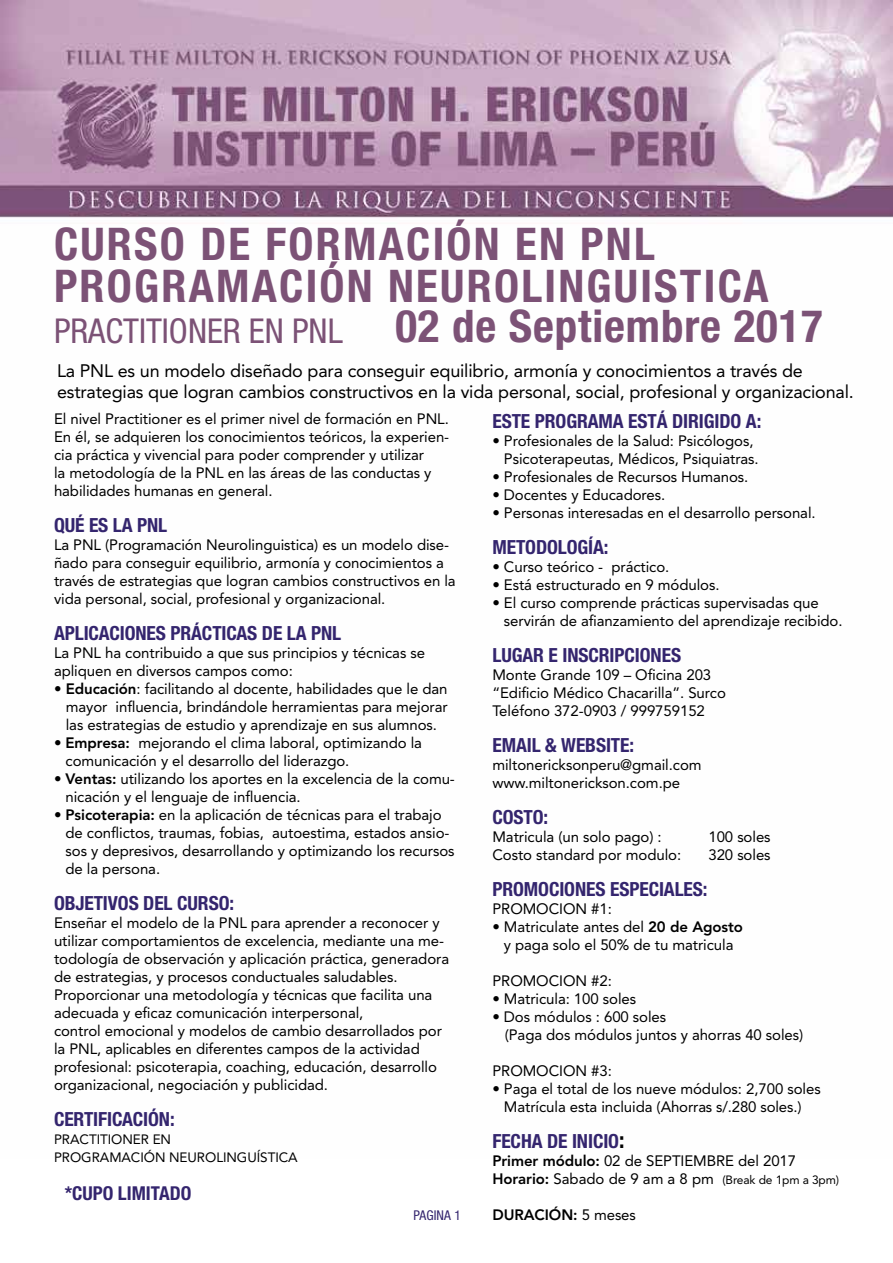
<style>
.page{position:relative;width:893px;height:1263px;background:#fff}
.page>*{position:absolute;margin:0;border:0;box-sizing:border-box;transform-origin:0 0}
.t1{font:700 condensed 45.15px/41.4px "Helvetica Neue";letter-spacing:.05em;color:#7c5276}
.t2{font:700 condensed 45px "Helvetica Neue";letter-spacing:.02em;color:#7c5276}
.t3{font:700 condensed 19.5px "Helvetica Neue";letter-spacing:-.005em;color:#34256e}
.t4{font:700 condensed 19.2px "Helvetica Neue";color:#34256e}
.t5{font:18px/21px "Avenir";letter-spacing:-.01em;color:#000}
.t6{font:15px/18px "Avenir";letter-spacing:-.005em;color:#000}
.t7{font:800 15px "Avenir";letter-spacing:-.005em;color:#000}
.t8{font:13.5px/18px "Avenir";letter-spacing:-.005em;color:#000}
.t9{font:condensed 13.5px "Helvetica Neue";letter-spacing:.01em;color:#34256e}
.t10{font:12px "Avenir";letter-spacing:-.01em;color:#000}
.s1{font-weight:400;font-size:34.35px}
.s2{font-weight:800}
.s3{font-size:22.5px;color:#000}
.s4{font-weight:800;font-size:15px}
.s5{font-size:15px}
.s6{font-weight:400}
</style>
<div class="page">
<img style="left:0;top:0;width:893px;height:218px">
<h1 class="t1" style="left:54px;top:223px;width:716px">CURSO DE FORMACIÓN EN PNL<br>PROGRAMACIÓN NEUROLINGUISTICA</h1>
<h2 class="t2" style="left:54px;top:299px;width:770px"><span class="s1">PRACTITIONER EN PNL</span> 02 de Septiembre 2017</h2>
<p class="t5" style="left:57px;top:360px;width:798px">La PNL es un modelo diseñado para conseguir equilibrio, armonía y conocimientos a través de estrategias que logran cambios constructivos en la vida personal, social, profesional y organizacional.</p>
<p class="t6" style="left:54px;top:410px;width:397px">El nivel Practitioner es el primer nivel de formación en PNL.<br>En él, se adquieren los conocimientos teóricos, la experien&shy;cia práctica y vivencial para poder comprender y utilizar<br>la metodología de la PNL en las áreas de las conductas y habilidades humanas en general.</p>
<h3 class="t3" style="left:54px;top:513px;width:115px">QUÉ ES LA PNL</h3>
<p class="t6" style="left:54px;top:536px;width:403px">La PNL (Programación Neurolinguistica) es un modelo dise&shy;ñado para conseguir equilibrio, armonía y conocimientos a través de estrategias que logran cambios constructivos en la vida personal, social, profesional y organizacional.</p>
<h3 class="t3" style="left:54px;top:621px;width:289px">APLICACIONES PRÁCTICAS DE LA PNL</h3>
<p class="t6" style="left:54px;top:644px;width:373px">La PNL ha contribuido a que sus principios y técnicas se apliquen en diversos campos como:</p>
<p class="t6" style="left:66px;top:680px;width:383px;text-align:justify;text-indent:-12px">• <span class="s2">Educación</span>: facilitando al docente, habilidades que le dan mayor influencia, brindándole herramientas para mejorar las estrategias de estudio y aprendizaje en sus alumnos.</p>
<p class="t6" style="left:66px;top:734px;width:358px;text-indent:-12px">• <span class="s2">Empresa:</span> mejorando el clima laboral, optimizando la comunicación y el desarrollo del liderazgo.</p>
<p class="t6" style="left:66px;top:770px;width:391px;text-indent:-12px">• <span class="s2">Ventas:</span> utilizando los aportes en la excelencia de la comu&shy;nicación y el lenguaje de influencia.</p>
<p class="t6" style="left:66px;top:806px;width:391px;text-indent:-12px">• <span class="s2">Psicoterapia:</span> en la aplicación de técnicas para el trabajo de conflictos, traumas, fobias, autoestima, estados ansio&shy;sos y depresivos, desarrollando y optimizando los recursos de la persona.</p>
<h3 class="t3" style="left:54px;top:891px;width:182px">OBJETIVOS DEL CURSO:</h3>
<p class="t6" style="left:54px;top:914px;width:397px">Enseñar el modelo de la PNL para aprender a reconocer y utilizar comportamientos de excelencia, mediante una me&shy;todología de observación y aplicación práctica, generadora de estrategias, y procesos conductuales saludables.<br>Proporcionar una metodología y técnicas que facilita una adecuada y eficaz comunicación interpersonal,<br>control emocional y modelos de cambio desarrollados por la PNL, aplicables en diferentes campos de la actividad profesional: psicoterapia, coaching, educación, desarrollo organizacional, negociación y publicidad.</p>
<h3 class="t3" style="left:54px;top:1107px;width:122px">CERTIFICACIÓN:</h3>
<p class="t8" style="left:54px;top:1130px;width:245px">PRACTITIONER EN<br>PROGRAMACIÓN NEUROLINGUÍSTICA</p>
<p class="t4" style="left:65px;top:1181px;width:128px">*CUPO LIMITADO</p>
<p class="t9" style="left:413px;top:1208px;width:49px">PAGINA 1</p>
<h3 class="t3" style="left:492px;top:409px;width:270px">ESTE PROGRAMA ESTÁ DIRIGIDO A:</h3>
<p class="t6" style="left:504px;top:431px;width:256px;text-indent:-12px">• Profesionales de la Salud: Psicólogos,<br>Psicoterapeutas, Médicos, Psiquiatras.</p>
<p class="t6" style="left:492px;top:467px;width:257px">• Profesionales de Recursos Humanos.</p>
<p class="t6" style="left:492px;top:485px;width:174px">• Docentes y Educadores.</p>
<p class="t6" style="left:492px;top:503px;width:325px">• Personas interesadas en el desarrollo personal.</p>
<h3 class="t3" style="left:492px;top:535px;width:118px">METODOLOGÍA:</h3>
<p class="t6" style="left:492px;top:557px;width:178px">• Curso teórico - práctico.</p>
<p class="t6" style="left:492px;top:575px;width:229px">• Está estructurado en 9 módulos.</p>
<p class="t6" style="left:504px;top:593px;width:340px;text-indent:-12px">• El curso comprende prácticas supervisadas que servirán de afianzamiento del aprendizaje recibido.</p>
<h3 class="t3" style="left:492px;top:643px;width:190px">LUGAR E INSCRIPCIONES</h3>
<p class="t6" style="left:492px;top:665px;width:235px">Monte Grande 109 – Oficina 203 “Edificio Médico Chacarilla”. Surco<br>Teléfono 372-0903 / 999759152</p>
<h3 class="t3" style="left:492px;top:733px;width:143px">EMAIL &amp; WEBSITE:</h3>
<p class="t6" style="left:492px;top:755px;width:211px">miltonericksonperu@gmail.com www.miltonerickson.com.pe</p>
<h3 class="t3" style="left:492px;top:805px;width:57px">COSTO:</h3>
<p class="t6" style="left:492px;top:827px;width:171px">Matricula (un solo pago) :</p>
<p class="t6" style="left:708px;top:827px;width:64px">100 soles</p>
<p class="t6" style="left:492px;top:845px;width:190px">Costo standard por modulo:</p>
<p class="t6" style="left:708px;top:845px;width:64px">320 soles</p>
<h3 class="t3" style="left:492px;top:877px;width:217px">PROMOCIONES ESPECIALES:</h3>
<p class="t6" style="left:492px;top:899px;width:121px">PROMOCION #1:</p>
<p class="t6" style="left:492px;top:917px;width:252px;text-align:center">• Matriculate antes del <span class="s2">20 de Agosto </span>y paga solo el 50% de tu matricula</p>
<p class="t6" style="left:492px;top:971px;width:121px">PROMOCION #2:</p>
<p class="t6" style="left:492px;top:989px;width:145px">• Matricula: 100 soles</p>
<p class="t6" style="left:505px;top:1007px;width:300px;text-indent:-12px">• Dos módulos : 600 soles<br>(Paga dos módulos juntos y ahorras 40 soles)</p>
<p class="t6" style="left:492px;top:1061px;width:121px">PROMOCION #3:</p>
<p class="t6" style="left:492px;top:1079px;width:330px;text-align:center">• Paga el total de los nueve módulos: 2,700 soles<br>Matrícula esta incluida (Ahorras s/.280 soles.)</p>
<h3 class="t3" style="left:492px;top:1129px;width:134px">FECHA DE INICIO<span class="s3">:</span></h3>
<p class="t6" style="left:492px;top:1151px;width:305px"><span class="s2">Primer módulo:</span> 02 de SEPTIEMBRE del 2017</p>
<p class="t10" style="left:492px;top:1172px;width:348px"><span class="s4">Horario:</span> <span class="s5">Sabado de 9 am a 8 pm</span> (Break de 1pm a 3pm)</p>
<p class="t7" style="left:492px;top:1205px;width:145px">DURACIÓN: <span class="s6">5 meses</span></p>
</div>
